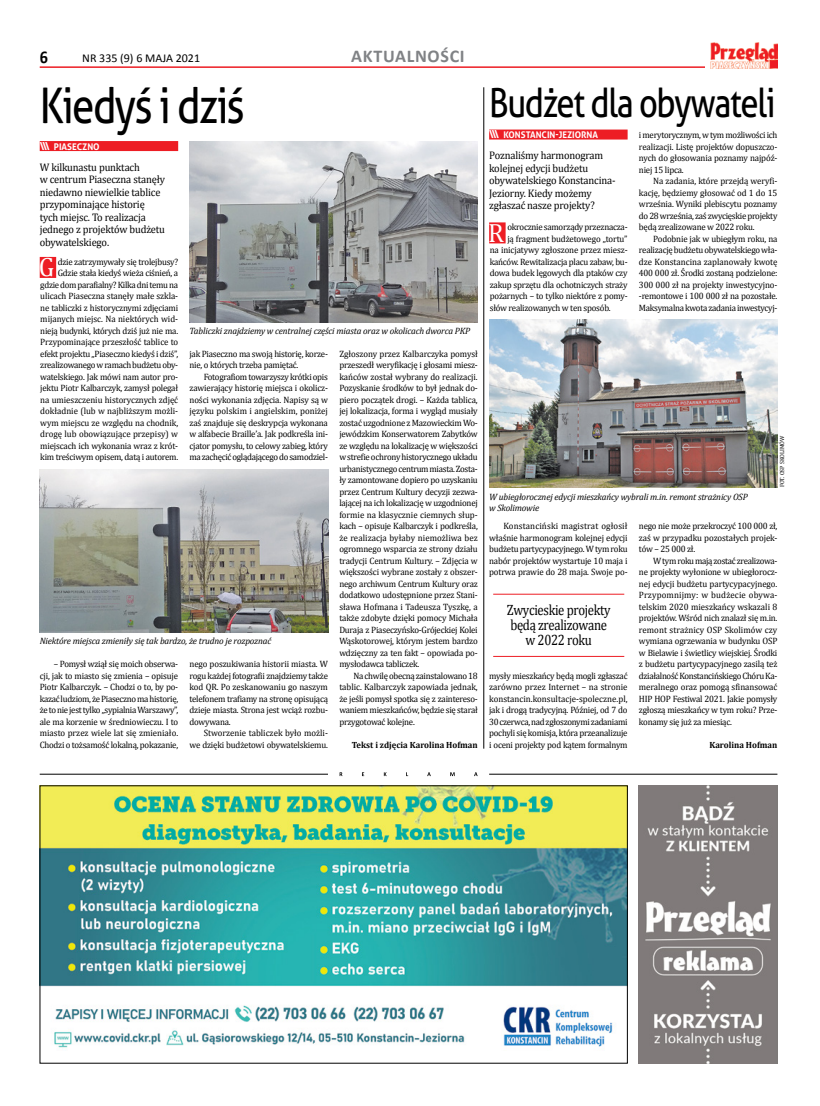
<style>
.page{position:relative;width:820px;height:1106px;background:#fff}
.page>*{position:absolute;margin:0;border:0;box-sizing:border-box;transform-origin:0 0}
.t1{font:49px "Aller";letter-spacing:-.04em;color:#000;scale:.82 1}
.t2{font:40px "Aller";letter-spacing:-.04em;color:#000;scale:.82 1}
.t3{font:26.5px "Cambria";color:#fff;scale:.96 1}
.t4{font:700 18px "Calibri";letter-spacing:.04em;color:#808285}
.t5{font:700 18px "Calibri";color:#000;scale:.9 1}
.t6{font:15px/15px "Cambria";letter-spacing:-.025em;color:#000;text-align:center;scale:.85 1}
.t7{font:12px "Calibri";color:#000}
.t8{font:11px/12.5px "Cambria";letter-spacing:-.015em;color:#000;scale:.95 1}
.t9{font:9.2px/11.5px "Cambria";letter-spacing:-.025em;color:#000;text-align:justify;scale:.96 1}
.t10{font:italic 9.2px/11px "Cambria";letter-spacing:-.015em;color:#000}
.t11{font:700 9.2px "Aller";color:#fff;scale:.96 1}
.t12{font:700 9px "Cambria";color:#000;scale:.96 1}
.t13{font:6px "Cambria";color:#000;scale:.96 1}
.s1{font-size:11px}
</style>
<div class="page">
<hr style="left:40px;top:66px;width:737px;height:2px;background:#ed1d24">
<div style="left:705px;top:42px;width:72px;height:26px;background:#fff"></div>
<img style="left:710px;top:42px;width:67px;height:26px">
<div style="left:489px;top:129px;width:138px;height:10px;background:#ed1d24"></div>
<div style="left:489px;top:222px;width:16px;height:21px;background:#ed1d24"></div>
<img style="left:42px;top:787px;width:583px;height:262px">
<div style="left:40px;top:141px;width:138px;height:10px;background:#ed1d24"></div>
<div style="left:40px;top:257px;width:16px;height:21px;background:#ed1d24"></div>
<img style="left:489px;top:320px;width:288px;height:168px">
<img style="left:189px;top:141px;width:288px;height:182px">
<img style="left:40px;top:469px;width:288px;height:163px">
<img style="left:638px;top:785px;width:139px;height:278px">
<hr style="left:493px;top:593px;width:131px;height:1px;background:#ed1d24">
<hr style="left:493px;top:656px;width:131px;height:1px;background:#ed1d24">
<svg style="left:339px;top:772px;width:138px;height:4px"></svg>
<hr style="left:40px;top:774px;width:288px;height:1px;background:#000">
<hr style="left:489px;top:774px;width:288px;height:1px;background:#000">
<hr style="left:483px;top:87px;width:1px;height:661px;background:#000">
<h3 class="t5" style="left:40px;top:45px;width:11px">6</h3>
<h3 class="t7" style="left:82px;top:51px;width:119px">NR 335 (9) 6 MAJA 2021</h3>
<h3 class="t4" style="left:351px;top:45px;width:115px">AKTUALNOŚCI</h3>
<h1 class="t1" style="left:40px;top:76px;width:252px">Kiedyś i dziś</h1>
<p class="t11" style="left:40px;top:141px;width:64px"><span class="s1">\\\</span> PIASECZNO</p>
<p class="t8" style="left:40px;top:160px;width:133px">W kilkunastu punktach<br>w centrum Piaseczna stanęły niedawno niewielkie tablice przypominające historię tych miejsc. To realizacja jednego z projektów budżetu obywatelskiego.</p>
<h3 class="t3" style="left:39px;top:251px;width:18px">G</h3>
<p class="t9" style="left:40px;top:256px;width:145px;text-align:right">dzie zatrzymywały się trolejbusy?<br>Gdzie stała kiedyś wieża ciśnień, a gdzie dom parafialny? Kilka dni temu na ulicach Piaseczna stanęły małe szkla&shy;ne tabliczki z historycznymi zdjęciami mijanych miejsc. Na niektórych wid&shy;nieją budynki, których dziś już nie ma.<br>Przypominające przeszłość tablice to efekt projektu „Piaseczno kiedyś i dziś”, zrealizowanego w ramach budżetu oby&shy;watelskiego. Jak mówi nam autor pro&shy;jektu Piotr Kalbarczyk, zamysł polegał na umieszczeniu historycznych zdjęć dokładnie (lub w najbliższym możli&shy;wym miejscu ze względu na chodnik, drogę lub obowiązujące przepisy) w miejscach ich wykonania wraz z krót&shy;kim treściwym opisem, datą i autorem.</p>
<p class="t10" style="left:189px;top:325px;width:282px">Tabliczki znajdziemy w centralnej części miasta oraz w okolicach dworca PKP</p>
<p class="t9" style="left:189px;top:348px;width:146px">jak Piaseczno ma swoją historię, korze&shy;nie, o których trzeba pamiętać.</p>
<p class="t9" style="left:189px;top:371px;width:146px;text-indent:14px">Fotografiom towarzyszy krótki opis zawierający historię miejsca i okolicz&shy;ności wykonania zdjęcia. Napisy są w języku polskim i angielskim, poniżej zaś znajduje się deskrypcja wykonana w alfabecie Braille’a. Jak podkreśla ini&shy;cjator pomysłu, to celowy zabieg, który ma zachęcić oglądającego do samodziel-</p>
<p class="t9" style="left:339px;top:348px;width:146px">Zgłoszony przez Kalbarczyka pomysł przeszedł weryfikację i głosami miesz&shy;kańców został wybrany do realizacji.<br>Pozyskanie środków to był jednak do&shy;piero początek drogi. – Każda tablica, jej lokalizacja, forma i wygląd musiały zostać uzgodnione z Mazowieckim Wo&shy;jewódzkim Konserwatorem Zabytków ze względu na lokalizację w większości w strefie ochrony historycznego układu urbanistycznego centrum miasta. Zosta&shy;ły zamontowane dopiero po uzyskaniu przez Centrum Kultury decyzji zezwa&shy;lającej na ich lokalizację w uzgodnionej formie na klasycznie ciemnych słup&shy;kach – opisuje Kalbarczyk i podkreśla, że realizacja byłaby niemożliwa bez ogromnego wsparcia ze strony działu tradycji Centrum Kultury. – Zdjęcia w większości wybrane zostały z obszer&shy;nego archiwum Centrum Kultury oraz dodatkowo udostępnione przez Stani&shy;sława Hofmana i Tadeusza Tyszkę, a także zdobyte dzięki pomocy Michała Duraja z Piaseczyńsko-Grójeckiej Kolei Wąskotorowej, którym jestem bardzo wdzięczny za ten fakt – opowiada po&shy;mysłodawca tabliczek.</p>
<p class="t9" style="left:339px;top:670px;width:146px;text-indent:14px">Na chwilę obecną zainstalowano 18 tablic. Kalbarczyk zapowiada jednak, że jeśli pomysł spotka się z zaintereso&shy;waniem mieszkańców, będzie się starał przygotować kolejne.</p>
<p class="t12" style="left:352px;top:738px;width:133px">Tekst i zdjęcia Karolina Hofman</p>
<p class="t10" style="left:40px;top:634px;width:233px">Niektóre miejsca zmieniły się tak bardzo, że trudno je rozpoznać</p>
<p class="t9" style="left:189px;top:658px;width:146px">nego poszukiwania historii miasta. W rogu każdej fotografii znajdziemy także kod QR. Po zeskanowaniu go naszym telefonem trafiamy na stronę opisującą dzieje miasta. Strona jest wciąż rozbu&shy;dowywana.</p>
<p class="t9" style="left:189px;top:727px;width:146px;text-align:right">Stworzenie tabliczek było możli-<br>we dzięki budżetowi obywatelskiemu.</p>
<p class="t9" style="left:40px;top:658px;width:146px;text-indent:14px">– Pomysł wziął się moich obserwa&shy;cji, jak to miasto się zmienia – opisuje Piotr Kalbarczyk. – Chodzi o to, by po&shy;kazać ludziom, że Piaseczno ma historię, że to nie jest tylko „sypialnia Warszawy”, ale ma korzenie w średniowieczu. I to miasto przez wiele lat się zmieniało.<br>Chodzi o tożsamość lokalną, pokazanie,</p>
<h2 class="t2" style="left:489px;top:78px;width:350px">Budżet dla obywateli</h2>
<p class="t11" style="left:489px;top:129px;width:115px"><span class="s1">\\\</span> KONSTANCIN-JEZIORNA</p>
<p class="t8" style="left:489px;top:149px;width:134px">Poznaliśmy harmonogram kolejnej edycji budżetu obywatelskiego Konstancina-<br>Jeziorny. Kiedy możemy zgłaszać nasze projekty?</p>
<h3 class="t3" style="left:488px;top:217px;width:18px">R</h3>
<p class="t9" style="left:507px;top:221px;width:127px">okrocznie samorządy przeznacza-</p>
<p class="t9" style="left:507px;top:233px;width:127px">ją fragment budżetowego „tortu”</p>
<p class="t9" style="left:489px;top:244px;width:145px">na inicjatywy zgłoszone przez miesz-</p>
<p class="t9" style="left:489px;top:256px;width:145px">kańców. Rewitalizacja placu zabaw, bu-</p>
<p class="t9" style="left:489px;top:267px;width:145px">dowa budek lęgowych dla ptaków czy</p>
<p class="t9" style="left:489px;top:279px;width:145px">zakup sprzętu dla ochotniczych straży</p>
<p class="t9" style="left:489px;top:290px;width:145px">pożarnych – to tylko niektóre z pomy-</p>
<p class="t9" style="left:489px;top:302px;width:127px">słów realizowanych w ten sposób.</p>
<p class="t9" style="left:638px;top:129px;width:146px">i merytorycznym, w tym możliwości ich realizacji. Listę projektów dopuszczo&shy;nych do głosowania poznamy najpóź&shy;niej 15 lipca.</p>
<p class="t9" style="left:638px;top:175px;width:146px;text-indent:14px">Na zadania, które przejdą weryfi&shy;kację, będziemy głosować od 1 do 15 września. Wyniki plebiscytu poznamy do 28 września, zaś zwycięskie projekty będą zrealizowane w 2022 roku.</p>
<p class="t9" style="left:638px;top:233px;width:146px;text-indent:14px">Podobnie jak w ubiegłym roku, na realizację budżetu obywatelskiego wła&shy;dze Konstancina zaplanowały kwotę 400 000 zł. Środki zostaną podzielone:<br>300 000 zł na projekty inwestycyjno--remontowe i 100 000 zł na pozostałe.<br>Maksymalna kwota zadania inwestycyj-</p>
<p class="t13" style="left:778px;top:487px;width:55px;rotate:-90deg">FOT. OSP SKOLIMÓW</p>
<p class="t10" style="left:489px;top:491px;width:260px">W ubiegłorocznej edycji mieszkańcy wybrali m.in. remont strażnicy OSP w Skolimowie</p>
<p class="t9" style="left:489px;top:520px;width:146px;text-indent:14px">Konstanciński magistrat ogłosił właśnie harmonogram kolejnej edycji budżetu partycypacyjnego. W tym roku nabór projektów wystartuje 10 maja i potrwa prawie do 28 maja. Swoje po-</p>
<h3 class="t6" style="left:506px;top:602px;width:124px">Zwycieskie projekty będą zrealizowane w 2022 roku</h3>
<p class="t9" style="left:489px;top:670px;width:146px">mysły mieszkańcy będą mogli zgłaszać zarówno przez Internet – na stronie konstancin.konsultacje-spoleczne.pl, jak i drogą tradycyjną. Później, od 7 do 30 czerwca, nad zgłoszonymi zadaniami pochyli się komisja, która przeanalizuje i oceni projekty pod kątem formalnym</p>
<p class="t9" style="left:638px;top:520px;width:146px">nego nie może przekroczyć 100 000 zł, zaś w przypadku pozostałych projek&shy;tów – 25 000 zł.</p>
<p class="t9" style="left:638px;top:555px;width:146px;text-indent:14px">W tym roku mają zostać zrealizowa&shy;ne projekty wyłonione w ubiegłorocz&shy;nej edycji budżetu partycypacyjnego.<br>Przypomnijmy: w budżecie obywa&shy;telskim 2020 mieszkańcy wskazali 8 projektów. Wśród nich znalazł się m.in. remont strażnicy OSP Skolimów czy wymiana ogrzewania w budynku OSP w Bielawie i świetlicy wiejskiej. Środki z budżetu partycypacyjnego zasilą też działalność Konstancińskiego Chóru Ka&shy;meralnego oraz pomogą sfinansować HIP HOP Festiwal 2021. Jakie pomysły zgłoszą mieszkańcy w tym roku? Prze&shy;konamy się już za miesiąc.</p>
<p class="t12" style="left:709px;top:738px;width:72px">Karolina Hofman</p>
</div>
